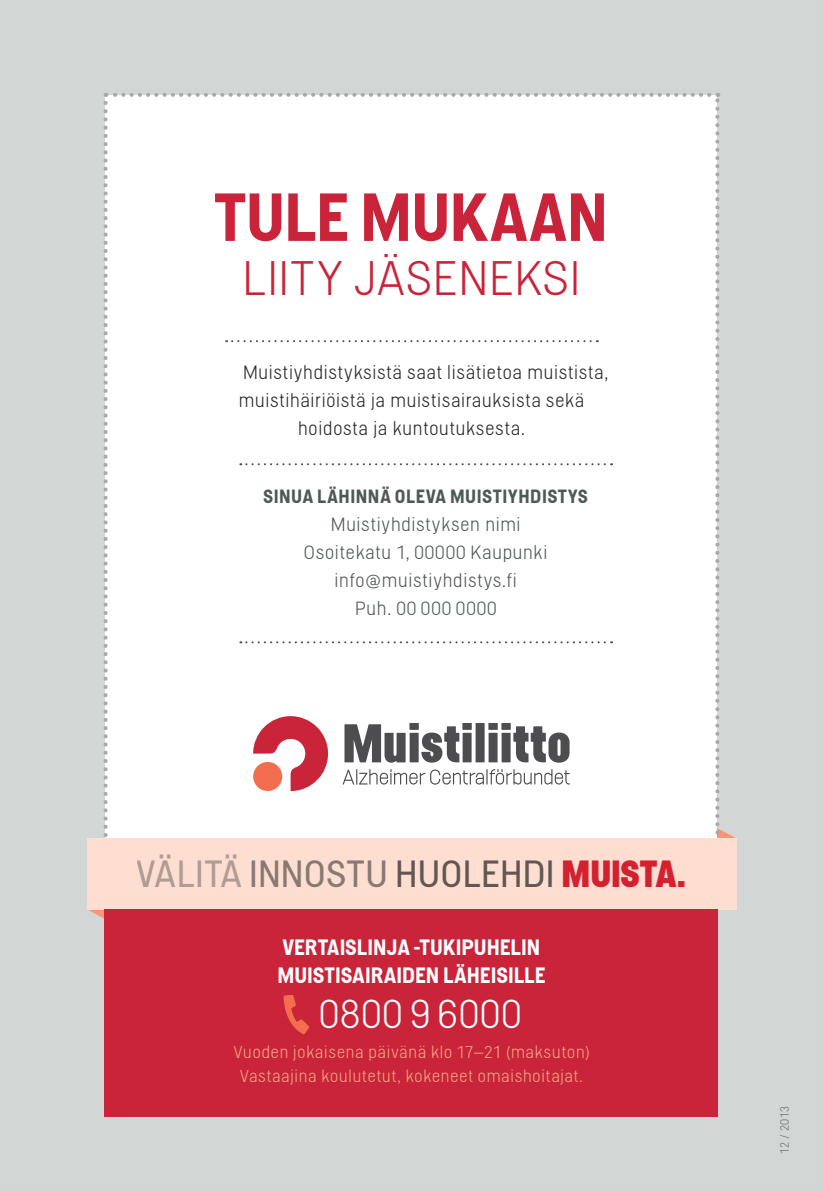
<style>
.page{position:relative;width:823px;height:1191px;background:#fff}
.page>*{position:absolute;margin:0;border:0;box-sizing:border-box;transform-origin:0 0}
.t1{font:700 67.2px "Helsinki";letter-spacing:.005em;color:#c92439}
.t2{font:300 48px "Helsinki";color:#c92439}
.t3{font:300 40px "Helsinki";letter-spacing:.03em;color:#fff}
.t4{font:37.6px "Helsinki";letter-spacing:-.01em;color:#636466}
.t5{font:700 22px "Helsinki";letter-spacing:.02em;color:#fff}
.t6{font:300 19px "Helsinki";letter-spacing:.015em;color:#292829}
.t7{font:300 19px/28px "Helsinki";letter-spacing:.015em;color:#505857;text-align:center}
.t8{font:700 19px "Helsinki";letter-spacing:.035em;color:#505857}
.t9{font:300 17px/24px "Helsinki";letter-spacing:.015em;color:#f8a588;text-align:center}
.t10{font:300 12px "Helsinki";letter-spacing:.025em;color:#6d6e71}
.s1{color:#b1b4b6}
.s2{color:#8a8c8e}
.s3{font-weight:900;color:#d6263b}
</style>
<div class="page">
<div style="left:0;top:0;width:822px;height:1191px;background:#d2d7d6"></div>
<svg style="left:87px;top:909px;width:17px;height:10px"></svg>
<div style="left:87px;top:838px;width:648px;height:71px;background:#fdded0"></div>
<div style="left:104px;top:909px;width:614px;height:208px;background:#c92439"></div>
<svg style="left:283px;top:995px;width:26px;height:39px"></svg>
<div style="left:103px;top:93px;width:632px;height:745px;background:#fff"></div>
<h1 class="t1" style="left:215px;top:176px;width:394px">TULE MUKAAN</h1>
<h2 class="t2" style="left:242px;top:249px;width:340px">LIITY JÄSENEKSI</h2>
<p class="t6" style="left:242px;top:361px;width:367px">Muistiyhdistyksistä saat lisätietoa muistista,</p>
<p class="t6" style="left:238px;top:389px;width:347px">muistihäiriöistä ja muistisairauksista sekä</p>
<p class="t6" style="left:297px;top:417px;width:229px">hoidosta ja kuntoutuksesta.</p>
<p class="t8" style="left:263px;top:485px;width:326px">SINUA LÄHINNÄ OLEVA MUISTIYHDISTYS</p>
<p class="t7" style="left:303px;top:510px;width:246px">Muistiyhdistyksen nimi<br>Osoitekatu 1, 00000 Kaupunki info@muistiyhdistys.fi<br>Puh. 00 000 0000</p>
<h3 class="t4" style="left:137px;top:851px;width:550px"><span class="s1">VÄLITÄ</span> <span class="s2">INNOSTU</span> HUOLEHDI <span class="s3">MUISTA.</span></h3>
<p class="t5" style="left:282px;top:934px;width:46px">VERTAISLIN</p>
<p class="t5" style="left:387px;top:934px;width:99px">JA -TU KIPUHELIN</p>
<p class="t5" style="left:277px;top:962px;width:12px">MUISTISAI</p>
<p class="t5" style="left:370px;top:962px;width:26px">RAIDEN</p>
<p class="t5" style="left:443px;top:962px;width:12px">LÄHEISILLE</p>
<h3 class="t3" style="left:319px;top:990px;width:204px">0800 9 6000</h3>
<p class="t9" style="left:233px;top:1039px;width:357px">Vuoden jokaisena päivänä klo 17–21 (maksuton)<br>Vastaajina koulutetut, kokeneet omaishoitajat.</p>
<p class="t10" style="left:777px;top:1154px;width:50px;rotate:-90deg">12 / 2013</p>
</div>
